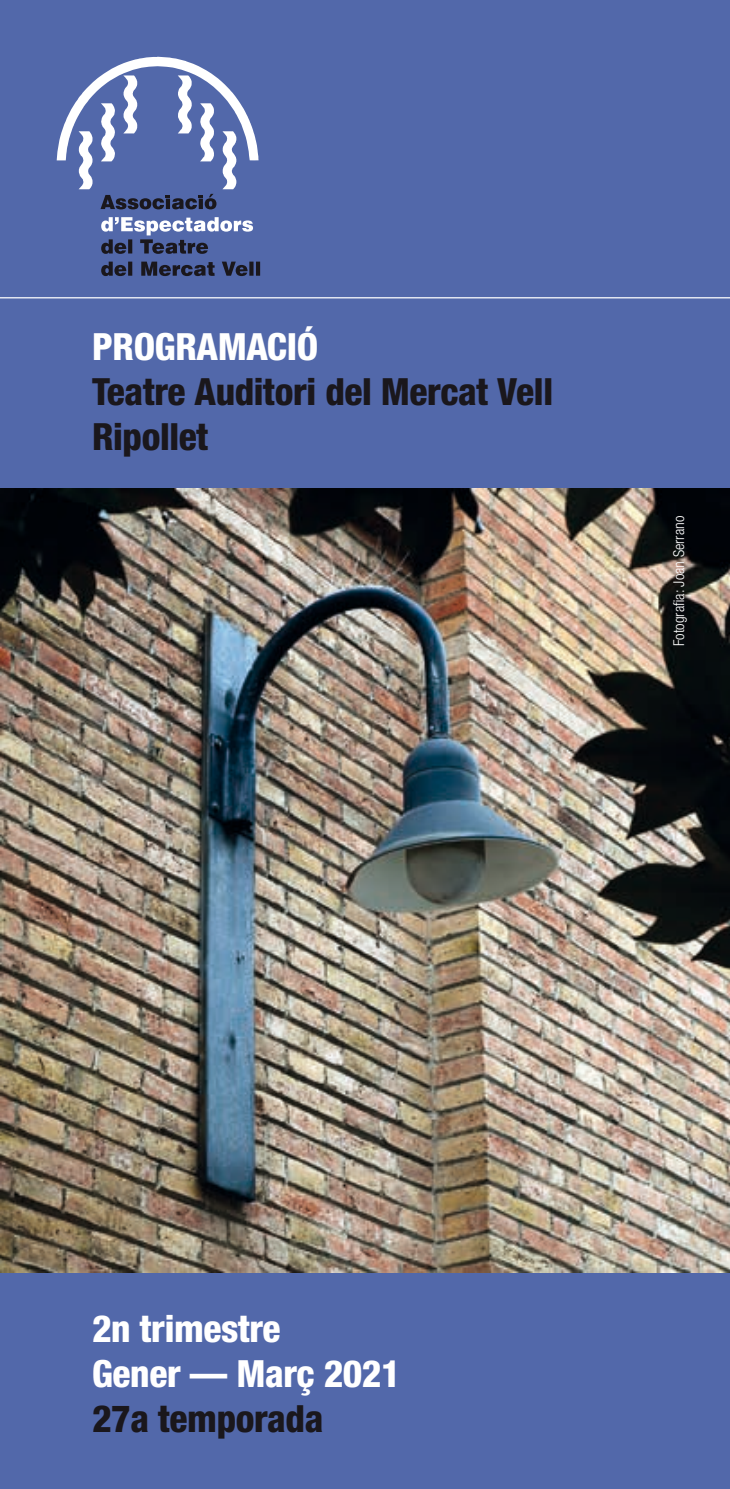
<style>
.page{position:relative;width:730px;height:1489px;background:#fff}
.page>*{position:absolute;margin:0;border:0;box-sizing:border-box;transform-origin:0 0}
.t1{font:800 condensed 37.5px/45px "Helvetica Neue LT Std";letter-spacing:-.01em;color:#1a171c}
.t2{font:800 condensed 37.5px/45px "Helvetica Neue LT Std";letter-spacing:-.01em;color:#fff}
.t3{font:300 condensed 15px "Helvetica Neue LT Std";color:#fff}
</style>
<div class="page">
<div style="left:0;top:0;width:730px;height:489px;background:#5268aa"></div>
<svg style="left:101px;top:261px;width:159px;height:15px"></svg>
<svg style="left:101px;top:217px;width:152px;height:37px"></svg>
<svg style="left:57px;top:57px;width:202px;height:152px"></svg>
<div style="left:0;top:1272px;width:730px;height:216px;background:#5268aa"></div>
<hr style="left:0;top:297px;width:730px;height:1px;background:#fff">
<img style="left:0;top:489px;width:730px;height:783px">
<p class="t2" style="left:92px;top:323px;width:228px">PROGRAMACIÓ</p>
<p class="t1" style="left:92px;top:368px;width:462px">Teatre Auditori del Mercat Vell<br>Ripollet</p>
<p class="t3" style="left:670px;top:646px;width:131px;rotate:-90deg">Fotografia: Joan Serrano</p>
<p class="t2" style="left:92px;top:1305px;width:310px">2n trimestre<br>Gener — Març 2021</p>
<p class="t1" style="left:92px;top:1395px;width:233px">27a temporada</p>
</div>
